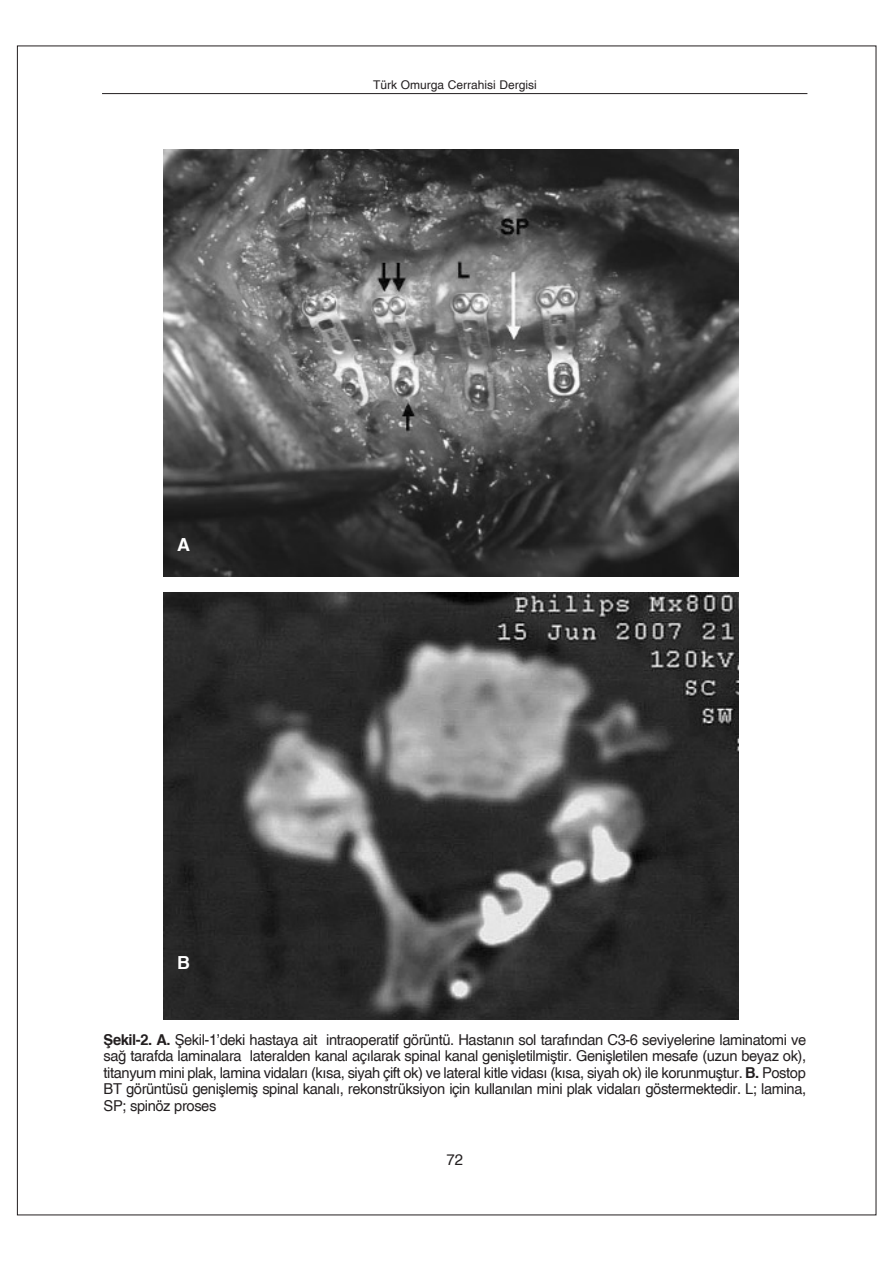
<style>
.page{position:relative;width:893px;height:1262px;background:#fff}
.page>*{position:absolute;margin:0;border:0;box-sizing:border-box;transform-origin:0 0}
.t1{font:700 18px "Helvetica";color:#fff}
.t2{font:15px/16.5px "Helvetica Plain";letter-spacing:-.03em;color:#231f20;text-align:justify}
.t3{font:12px "Helvetica Plain";color:#231f20}
.s1{font-family:"Helvetica";font-weight:700}
</style>
<div class="page">
<hr style="left:102px;top:93px;width:705px;height:1px;background:#231f20">
<img style="left:164px;top:149px;width:574px;height:427px">
<img style="left:164px;top:592px;width:574px;height:427px">
<p class="t1" style="left:177px;top:533px;width:14px">A</p>
<p class="t1" style="left:177px;top:951px;width:14px">B</p>
<p class="t3" style="left:373px;top:78px;width:165px">Türk Omurga Cerrahisi Dergisi</p>
<p class="t2" style="left:104px;top:1031px;width:704px"><span class="s1">fiekil-2. A.</span> fiekil-1’deki hastaya ait intraoperatif görüntü. Hastan›n sol taraf›ndan C3-6 seviyelerine laminatomi ve sa¤ tarafda laminalara lateralden kanal aç›larak spinal kanal geniflletilmifltir. Geniflletilen mesafe (uzun beyaz ok), titanyum mini plak, lamina vidalar› (k›sa, siyah çift ok) ve lateral kitle vidas› (k›sa, siyah ok) ile korunmufltur. <span class="s1">B.</span> Postop BT görüntüsü genifllemifl spinal kanal›, rekonstrüksiyon için kullan›lan mini plak vidalar› göstermektedir. L; lamina, SP; spinöz proses</p>
<p class="t2" style="left:446px;top:1151px;width:18px">72</p>
</div>
